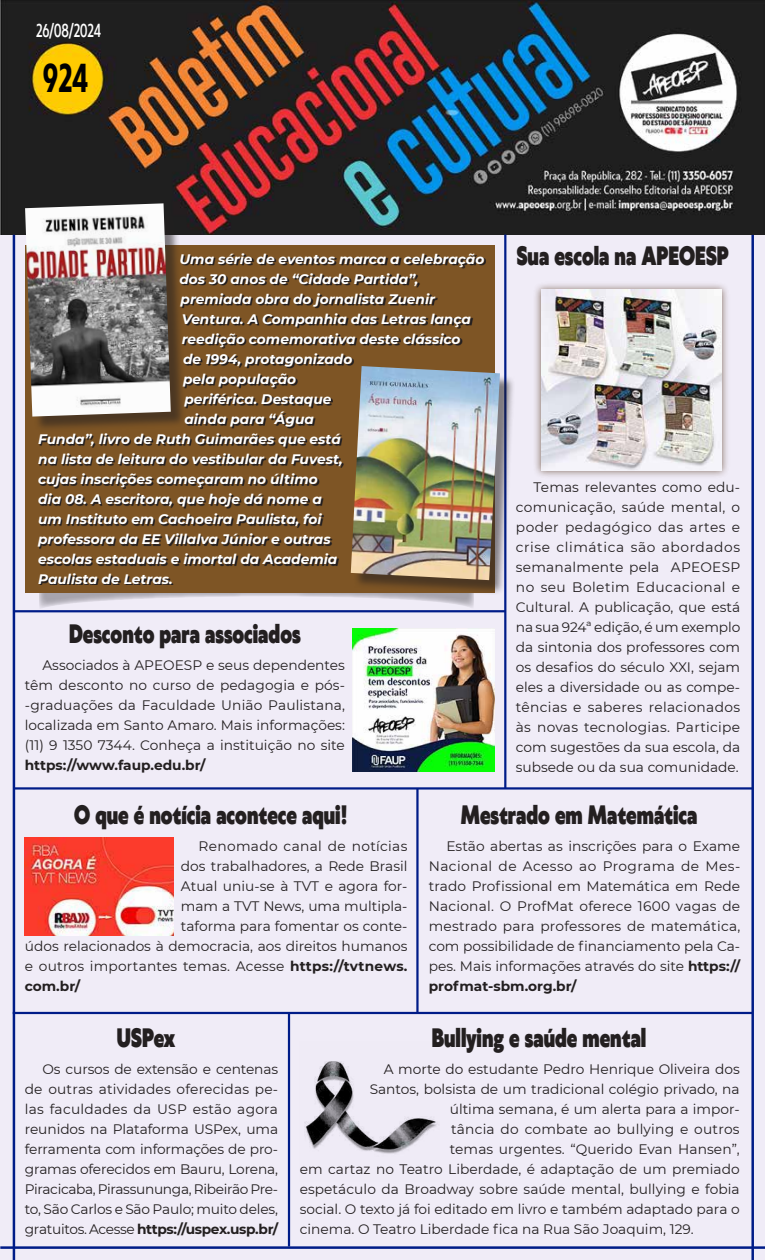
<style>
.page{position:relative;width:765px;height:1260px;background:#fff}
.page>*{position:absolute;margin:0;border:0;box-sizing:border-box;transform-origin:0 0}
.t1{font:700 37.5px "Klein Condensed";color:#000;scale:.75 1}
.t2{font:900 25px "Klein";color:#231f20;scale:.75 1}
.t3{font:500 17.5px "Klein Condensed";color:#fff;scale:.75 1}
.t4{font:13.75px/20px "Montserrat";color:#231f20;text-align:justify}
.t5{font:italic 700 13.75px "Montserrat";color:#fff}
.t6{font:700 13.75px "Montserrat";color:#231f20}
.t7{font:13.75px "Montserrat";letter-spacing:.02em;color:#231f20}
.s1{font-weight:700}
</style>
<div class="page">
<div style="left:0;top:216px;width:765px;height:1044px;background:#f0ecf7"></div>
<img style="left:0;top:0;width:765px;height:235px">
<svg style="left:39px;top:593px;width:435px;height:15px"></svg>
<hr style="left:0;top:1246px;width:765px;height:3px;background:#001c88">
<hr style="left:751px;top:235px;width:3px;height:1025px;background:#001c88">
<hr style="left:13px;top:235px;width:2px;height:1025px;background:#001c88">
<hr style="left:504px;top:235px;width:2px;height:554px;background:#001c88">
<hr style="left:416px;top:789px;width:3px;height:225px;background:#001c88">
<hr style="left:288px;top:1013px;width:2px;height:234px;background:#001c88">
<div style="left:25px;top:245px;width:469px;height:348px;background:#7e5525"></div>
<hr style="left:13px;top:787px;width:739px;height:3px;background:#001c88">
<hr style="left:13px;top:610px;width:493px;height:2px;background:#001c88">
<hr style="left:13px;top:1012px;width:739px;height:2px;background:#001c88">
<svg style="left:39px;top:254px;width:446px;height:331px"></svg>
<img style="left:25px;top:837px;width:149px;height:98px">
<img style="left:352px;top:629px;width:143px;height:142px">
<img style="left:304px;top:1061px;width:133px;height:93px">
<div style="left:27px;top:206px;width:159px;height:226px;background:#231f20;opacity:.55"></div>
<img style="left:25px;top:203px;width:146px;height:214px">
<div style="left:353px;top:368px;width:162px;height:227px;background:#231f20;opacity:.55"></div>
<img style="left:351px;top:366px;width:149px;height:214px">
<div style="left:533px;top:281px;width:197px;height:197px;background:#5e412a;opacity:.75"></div>
<img style="left:541px;top:289px;width:181px;height:181px">
<p class="t3" style="left:36px;top:18px;width:88px">26/08/2024</p>
<h1 class="t1" style="left:43px;top:50px;width:62px">924</h1>
<h2 class="t2" style="left:517px;top:237px;width:284px">Sua escola na APEOESP</h2>
<p class="t5" style="left:179px;top:249px;width:307px">Uma série de eventos marca a celebração</p>
<p class="t5" style="left:179px;top:269px;width:241px">dos 30 anos de “Cidade Partida”,</p>
<p class="t5" style="left:181px;top:289px;width:256px">premiada obra do jornalista Zuenir</p>
<p class="t5" style="left:182px;top:309px;width:291px">Ventura. A Companhia das Letras lança</p>
<p class="t5" style="left:182px;top:329px;width:280px">reedição comemorativa deste clássico</p>
<p class="t5" style="left:183px;top:349px;width:171px">de 1994, protagonizado</p>
<p class="t5" style="left:183px;top:369px;width:115px">pela população</p>
<p class="t5" style="left:184px;top:389px;width:149px">periférica. Destaque</p>
<p class="t5" style="left:184px;top:409px;width:131px">ainda para “Água</p>
<p class="t5" style="left:38px;top:429px;width:304px">Funda”, livro de Ruth Guimarães que está</p>
<p class="t5" style="left:38px;top:449px;width:306px">na lista de leitura do vestibular da Fuvest,</p>
<p class="t5" style="left:38px;top:469px;width:281px">cujas inscrições começaram no último</p>
<p class="t5" style="left:38px;top:489px;width:285px">dia 08. A escritora, que hoje dá nome a</p>
<p class="t5" style="left:38px;top:509px;width:285px">um Instituto em Cachoeira Paulista, foi</p>
<p class="t5" style="left:38px;top:529px;width:294px">professora da EE Villalva Júnior e outras</p>
<p class="t5" style="left:38px;top:549px;width:301px">escolas estaduais e imortal da Academia</p>
<p class="t5" style="left:38px;top:569px;width:136px">Paulista de Letras.</p>
<h2 class="t2" style="left:69px;top:615px;width:310px">Desconto para associados</h2>
<p class="t4" style="left:25px;top:655px;width:322px;text-indent:18px">Associados à APEOESP e seus dependentes têm desconto no curso de pedagogia e pós--graduações da Faculdade União Paulistana, localizada em Santo Amaro. Mais informações: (11) 9 1350 7344. Conheça a instituição no site</p>
<p class="t6" style="left:25px;top:756px;width:182px">https://www.faup.edu.br/</p>
<h2 class="t2" style="left:461px;top:796px;width:317px">Mestrado em Matemática</h2>
<p class="t4" style="left:429px;top:836px;width:313px;text-indent:18px">Estão abertas as inscrições para o Exame Nacional de Acesso ao Programa de Mes&shy;trado Profissional em Matemática em Rede Nacional. O ProfMat oferece 1600 vagas de mestrado para professores de matemática, com possibilidade de financiamento pela Ca&shy;pes. Mais informações através do site <span class="s1">https:// profmat-sbm.org.br/</span></p>
<h2 class="t2" style="left:432px;top:1019px;width:288px">Bullying e saúde mental</h2>
<p class="t4" style="left:384px;top:1059px;width:358px">A morte do estudante Pedro Henrique Oliveira dos</p>
<p class="t4" style="left:370px;top:1079px;width:371px">Santos, bolsista de um tradicional colégio privado, na</p>
<p class="t4" style="left:450px;top:1099px;width:292px">última semana, é um alerta para a impor-</p>
<p class="t4" style="left:451px;top:1119px;width:290px">tância do combate ao bullying e outros</p>
<p class="t4" style="left:450px;top:1139px;width:291px">temas urgentes. “Querido Evan Hansen”,</p>
<p class="t4" style="left:300px;top:1159px;width:441px">em cartaz no Teatro Liberdade, é adaptação de um premiado</p>
<p class="t4" style="left:300px;top:1179px;width:441px">espetáculo da Broadway sobre saúde mental, bullying e fobia</p>
<p class="t4" style="left:300px;top:1199px;width:442px">social. O texto já foi editado em livro e também adaptado para o</p>
<p class="t4" style="left:300px;top:1219px;width:395px">cinema. O Teatro Liberdade fica na Rua São Joaquim, 129.</p>
<p class="t4" style="left:516px;top:476px;width:226px;text-indent:18px">Temas relevantes como edu&shy;comunicação, saúde mental, o poder pedagógico das artes e crise climática são abordados semanalmente pela APEOESP no seu Boletim Educacional e Cultural. A publicação, que está na sua 924ª edição, é um exemplo da sintonia dos professores com os desafios do século XXI, sejam eles a diversidade ou as compe&shy;tências e saberes relacionados às novas tecnologias. Participe com sugestões da sua escola, da subsede ou da sua comunidade.</p>
<h2 class="t2" style="left:74px;top:796px;width:366px">O que é notícia acontece aqui!</h2>
<p class="t7" style="left:199px;top:837px;width:210px">Renomado canal de notícias</p>
<p class="t4" style="left:181px;top:856px;width:228px">dos trabalhadores, a Rede Brasil</p>
<p class="t4" style="left:181px;top:876px;width:228px">Atual uniu-se à TVT e agora for-</p>
<p class="t4" style="left:181px;top:896px;width:228px">mam a TVT News, uma multipla-</p>
<p class="t4" style="left:181px;top:916px;width:228px">taforma para fomentar os conte-</p>
<p class="t4" style="left:25px;top:936px;width:384px">údos relacionados à democracia, aos direitos humanos</p>
<p class="t4" style="left:25px;top:956px;width:384px">e outros importantes temas. Acesse <span class="s1">https://tvtnews.</span></p>
<p class="t6" style="left:25px;top:976px;width:57px">com.br/</p>
<h2 class="t2" style="left:117px;top:1019px;width:79px">USPex</h2>
<p class="t4" style="left:25px;top:1059px;width:255px;text-indent:18px">Os cursos de extensão e centenas de outras atividades oferecidas pe&shy;las faculdades da USP estão agora reunidos na Plataforma USPex, uma ferramenta com informações de pro&shy;gramas oferecidos em Bauru, Lorena, Piracicaba, Pirassununga, Ribeirão Pre&shy;to, São Carlos e São Paulo; muito deles, gratuitos. Acesse <span class="s1">https://uspex.usp.br/</span></p>
</div>
